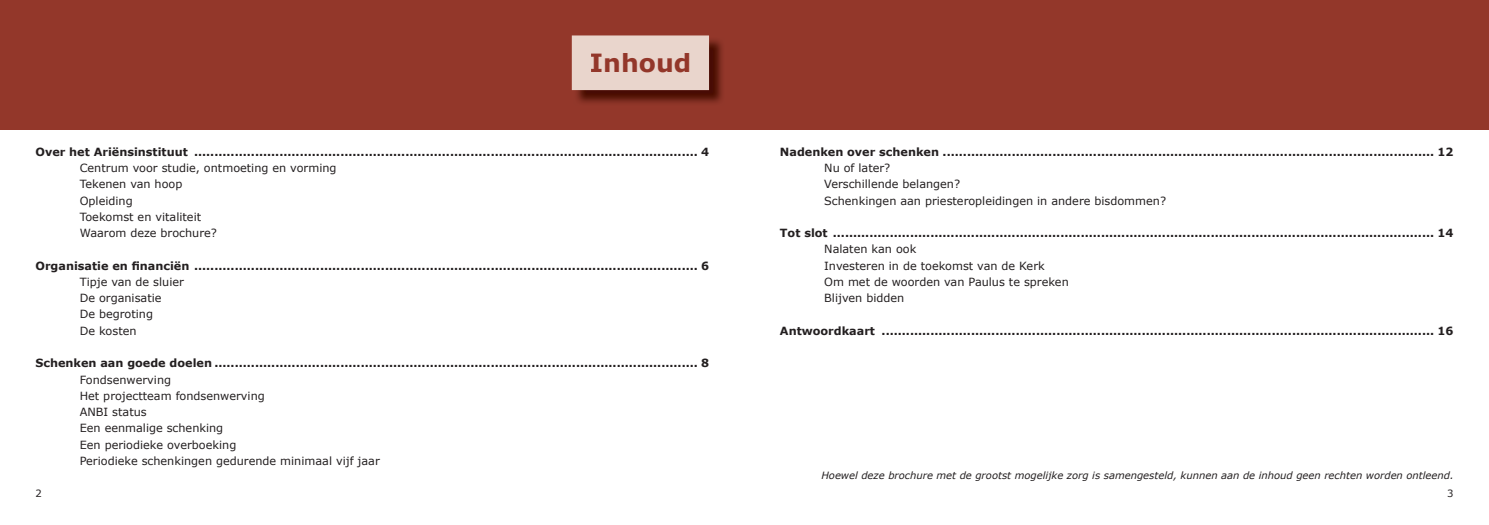
<style>
.page{position:relative;width:1489px;height:525px;background:#fff}
.page>*{position:absolute;margin:0;border:0;box-sizing:border-box;transform-origin:0 0}
.t1{font:700 25px "Verdana";color:#93372a}
.t2{font:700 11.25px "Verdana";color:#231f20}
.t3{font:11.25px/16.2px "Verdana";color:#231f20}
.t4{font:italic 10px "Verdana";color:#231f20}
.t5{font:10px "Verdana";color:#231f20}
</style>
<div class="page">
<div style="left:0;top:0;width:1488px;height:129px;background:#93372a"></div>
<img style="left:573px;top:40px;width:149px;height:63px">
<div style="left:572px;top:35px;width:137px;height:55px;background:#e9d5cc"></div>
<div style="left:591px;top:53px;width:98px;height:20px;background:#e9d5cc"></div>
<h1 class="t1" style="left:589px;top:45px;width:103px">Inhoud</h1>
<p class="t2" style="left:35px;top:144px;width:675px">Over het Ariënsinstituut ............................................................................................................................ 4</p>
<p class="t3" style="left:80px;top:160px;width:258px">Centrum voor studie, ontmoeting en vorming<br>Tekenen van hoop<br>Opleiding<br>Toekomst en vitaliteit<br>Waarom deze brochure?</p>
<p class="t2" style="left:35px;top:257px;width:675px">Organisatie en financiën ............................................................................................................................ 6</p>
<p class="t3" style="left:80px;top:273px;width:106px">Tipje van de sluier<br>De organisatie<br>De begroting<br>De kosten</p>
<p class="t2" style="left:35px;top:355px;width:675px">Schenken aan goede doelen ....................................................................................................................... 8</p>
<p class="t3" style="left:80px;top:371px;width:301px">Fondsenwerving<br>Het projectteam fondsenwerving<br>ANBI status<br>Een eenmalige schenking<br>Een periodieke overboeking<br>Periodieke schenkingen gedurende minimaal vijf jaar</p>
<p class="t2" style="left:780px;top:144px;width:675px">Nadenken over schenken ......................................................................................................................... 12</p>
<p class="t3" style="left:824px;top:160px;width:343px">Nu of later?<br>Verschillende belangen?<br>Schenkingen aan priesteropleidingen in andere bisdommen?</p>
<p class="t2" style="left:780px;top:225px;width:675px">Tot slot .................................................................................................................................................... 14</p>
<p class="t3" style="left:824px;top:241px;width:246px">Nalaten kan ook<br>Investeren in de toekomst van de Kerk<br>Om met de woorden van Paulus te spreken<br>Blijven bidden</p>
<p class="t2" style="left:780px;top:322px;width:675px">Antwoordkaart ........................................................................................................................................ 16</p>
<p class="t4" style="left:821px;top:468px;width:633px">Hoewel deze brochure met de grootst mogelijke zorg is samengesteld, kunnen aan de inhoud geen rechten worden ontleend.</p>
<p class="t5" style="left:35px;top:486px;width:8px">2</p>
<p class="t5" style="left:1446px;top:486px;width:8px">3</p>
</div>
